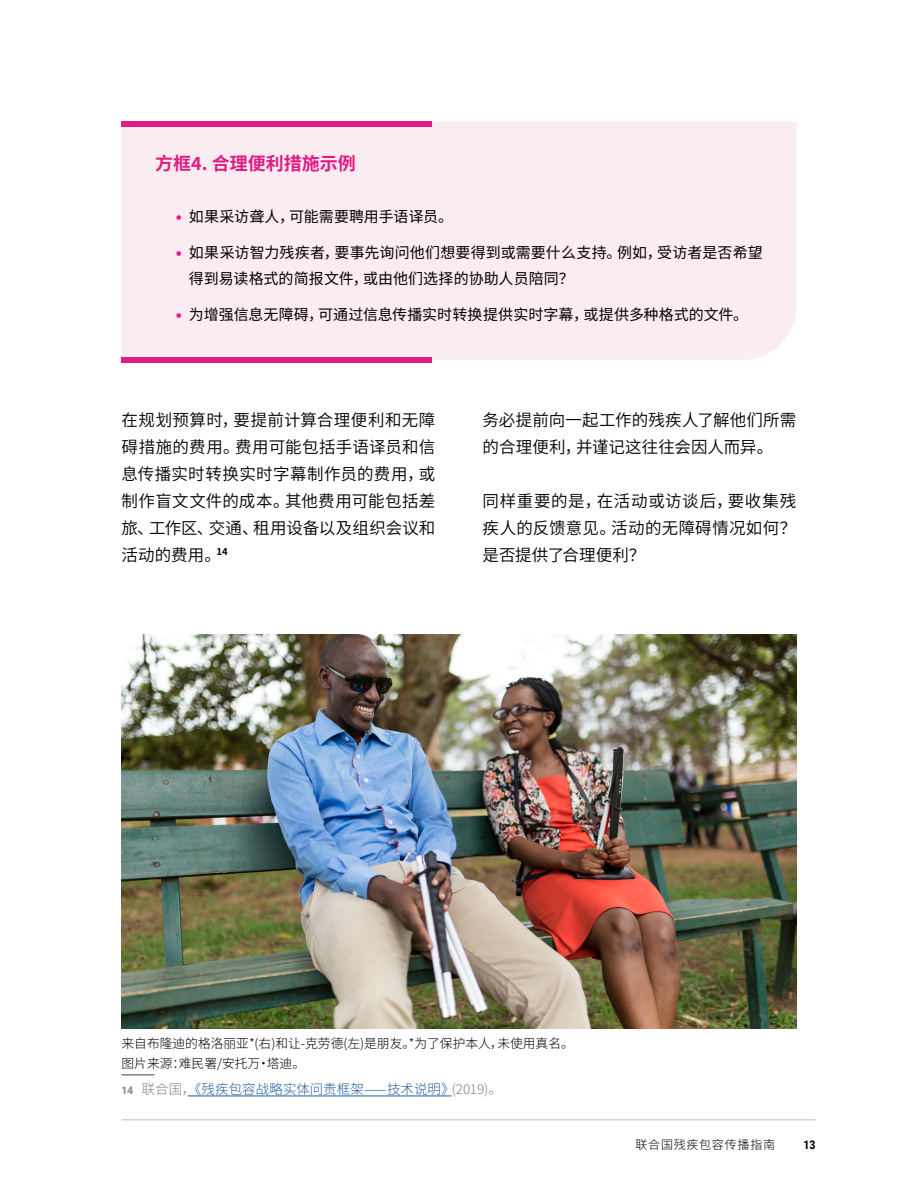
<style>
.page{position:relative;width:918px;height:1188px;background:#fff}
.page>*{position:absolute;margin:0;border:0;box-sizing:border-box;transform-origin:0 0}
.box_title_pink{font:700 18px "Source Han Sans CN";color:#e01b83}
.TX_ragged_column{font:16.5px/27px "Source Han Sans CN";letter-spacing:.015em;color:#000;text-align:justify}
.t1{font:15px/25.5px "Source Han Sans CN";letter-spacing:.005em;color:#000}
.FN1_first_line{font:300 13.5px "Source Han Sans CN";letter-spacing:.005em;color:#215e9e}
.box_source{font:300 12.75px "Source Han Sans CN";color:#000}
.t2{font:300 12px "Source Han Sans CN";letter-spacing:.06em;color:#000}
.t3{font:700 12px "Roboto Condensed";color:#000}
.s1{font-family:"Roboto";font-weight:900;font-size:18px;color:#e01b83}
.s2{font-family:"Roboto";font-weight:700;font-size:10.5px;color:#808285}
.s3{color:#808285}
</style>
<div class="page">
<hr style="left:122px;top:1119px;width:694px;height:1px;background:#d1d3d4">
<div style="left:122px;top:122px;width:674px;height:238px;background:#fbecf1"></div>
<div style="left:121px;top:122px;width:311px;height:5px;background:#e01b83"></div>
<div style="left:121px;top:357px;width:311px;height:6px;background:#e01b83"></div>
<hr style="left:122px;top:1074px;width:32px;height:2px;background:#808285">
<hr style="left:188px;top:1096px;width:264px;height:1px;background:#215e9e">
<img style="left:122px;top:634px;width:674px;height:394px">
<p class="box_title_pink" style="left:155px;top:153px;width:202px">方框4. 合理便利措施示例</p>
<p class="t1" style="left:175px;top:204px;width:279px"><span class="s1">•</span> 如果采访聋人，可能需要聘用手语译员。</p>
<p class="t1" style="left:189px;top:240px;width:575px;text-indent:-14px"><span class="s1">•</span> 如果采访智力残疾者，要事先询问他们想要得到或需要什么支持。例如，受访者是否希望得到易读格式的简报文件，或由他们选择的协助人员陪同？</p>
<p class="t1" style="left:175px;top:302px;width:574px"><span class="s1">•</span> 为增强信息无障碍，可通过信息传播实时转换提供实时字幕，或提供多种格式的文件。</p>
<p class="TX_ragged_column" style="left:122px;top:407px;width:315px">在规划预算时，要提前计算合理便利和无障碍措施的费用。费用可能包括手语译员和信息传播实时转换实时字幕制作员的费用，或制作盲文文件的成本。其他费用可能包括差旅、工作区、交通、租用设备以及组织会议和活动的费用。<sup>14</sup></p>
<p class="TX_ragged_column" style="left:483px;top:407px;width:315px">务必提前向一起工作的残疾人了解他们所需的合理便利，并谨记这往往会因人而异。</p>
<p class="TX_ragged_column" style="left:483px;top:488px;width:315px">同样重要的是，在活动或访谈后，要收集残疾人的反馈意见。活动的无障碍情况如何？是否提供了合理便利？</p>
<p class="box_source" style="left:122px;top:1036px;width:454px">来自布隆迪的格洛丽亚*(右)和让-克劳德(左)是朋友。*为了保护本人，未使用真名。</p>
<p class="box_source" style="left:122px;top:1056px;width:185px">图片来源：难民署/安托万·塔迪。</p>
<p class="FN1_first_line" style="left:122px;top:1081px;width:382px"><span class="s2">14</span> <span class="s3">联合国，</span>《残疾包容战略实体问责框架——技术说明》<span class="s3">(2019)。</span></p>
<p class="t2" style="left:636px;top:1138px;width:141px">联合国残疾包容传播指南</p>
<p class="t3" style="left:803px;top:1136px;width:14px">13</p>
</div>
